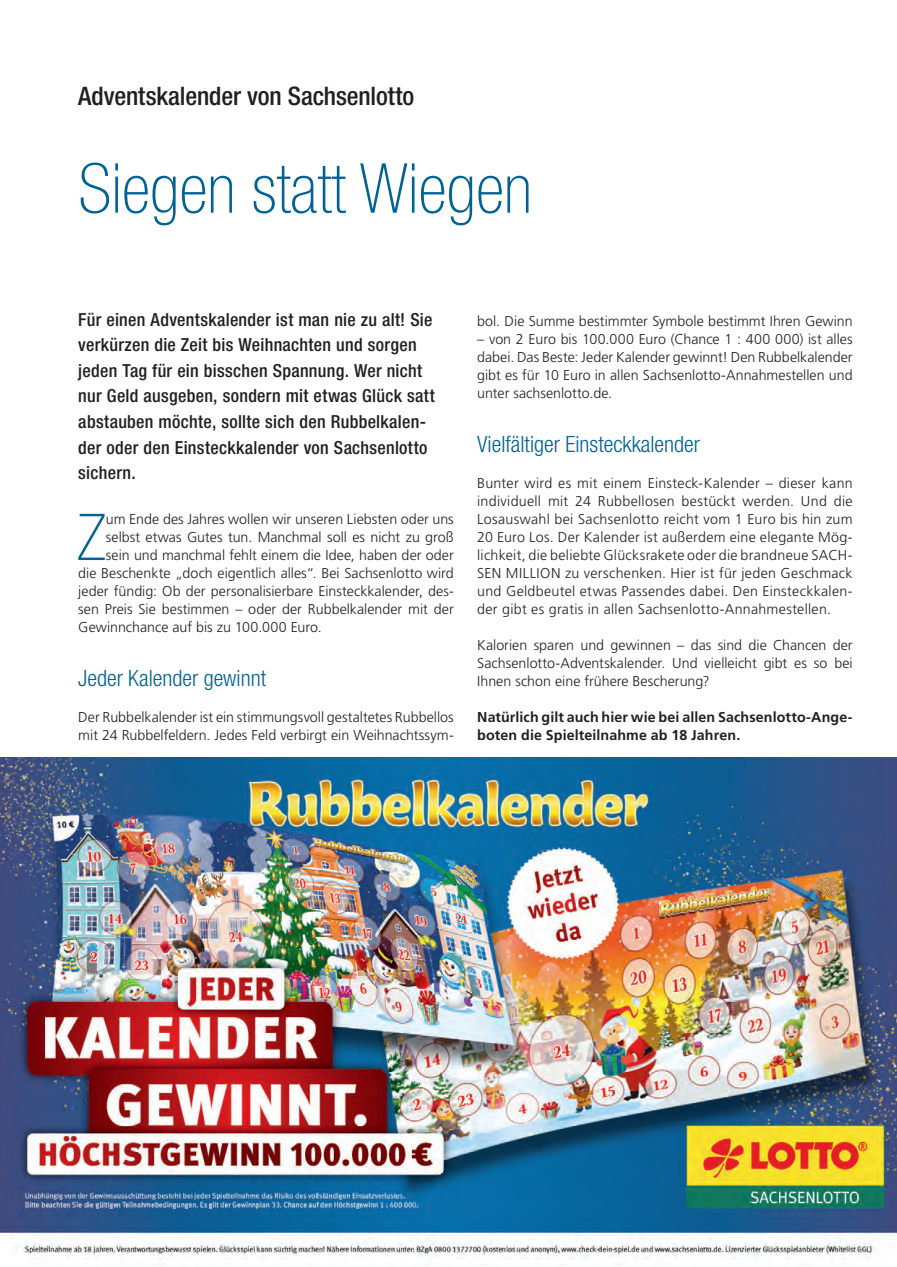
<style>
.page{position:relative;width:897px;height:1267px;background:#fff}
.page>*{position:absolute;margin:0;border:0;box-sizing:border-box;transform-origin:0 0}
.Headline_46pt__Standard{font:100 condensed 69px "Helvetica Neue LT Std";color:#006295}
.Fließtext__Initial{font:100 condensed 64.65px "Helvetica Neue LT Std";color:#006295}
.Dachzeile__Standard{font:500 condensed 25.5px "Helvetica Neue LT Std";letter-spacing:-.005em;color:#231f20}
.Zwischenüberschrift{font:300 condensed 22.5px "Helvetica Neue LT Std";color:#006295}
.Anlauf{font:500 condensed 18px/25.5px "Helvetica Neue LT Std";letter-spacing:.015em;color:#231f20}
.Fließtext{font:300 14.25px/18px "Frutiger LT Std";color:#231f20;text-align:justify}
.Fließtext__Initial-2{font:300 14.25px "Frutiger LT Std";color:#231f20}
.Fließtext-2{font:700 14.25px/18px "Frutiger LT Std";letter-spacing:.01em;color:#231f20}
</style>
<div class="page">
<img style="left:0;top:758px;width:896px;height:507px">
<p class="Dachzeile__Standard" style="left:78px;top:81px;width:337px">Adventskalender von Sachsenlotto</p>
<p class="Headline_46pt__Standard" style="left:78px;top:150px;width:455px">Siegen statt Wiegen</p>
<p class="Anlauf" style="left:78px;top:306px;width:358px">Für einen Adventskalender ist man nie zu alt! Sie verkürzen die Zeit bis Weihnachten und sorgen jeden Tag für ein bisschen Spannung. Wer nicht nur Geld ausgeben, sondern mit etwas Glück satt abstauben möchte, sollte sich den Rubbelkalen&shy;der oder den Einsteckkalender von Sachsenlotto sichern.</p>
<p class="Fließtext__Initial" style="left:77px;top:501px;width:30px">Z</p>
<p class="Fließtext__Initial-2" style="left:106px;top:511px;width:349px">um Ende des Jahres wollen wir unseren Liebsten oder uns</p>
<p class="Fließtext__Initial-2" style="left:106px;top:529px;width:349px">selbst etwas Gutes tun. Manchmal soll es nicht zu groß</p>
<p class="Fließtext__Initial-2" style="left:106px;top:547px;width:349px">sein und manchmal fehlt einem die Idee, haben der oder</p>
<p class="Fließtext__Initial-2" style="left:78px;top:565px;width:377px">die Beschenkte „doch eigentlich alles“. Bei Sachsenlotto wird</p>
<p class="Fließtext__Initial-2" style="left:78px;top:583px;width:377px">jeder fündig: Ob der personalisierbare Einsteckkalender, des-</p>
<p class="Fließtext__Initial-2" style="left:78px;top:601px;width:377px">sen Preis Sie bestimmen – oder der Rubbelkalender mit der</p>
<p class="Fließtext__Initial-2" style="left:78px;top:619px;width:245px">Gewinnchance auf bis zu 100.000 Euro.</p>
<p class="Zwischenüberschrift" style="left:78px;top:665px;width:189px">Jeder Kalender gewinnt</p>
<p class="Fließtext" style="left:78px;top:708px;width:377px">Der Rubbelkalender ist ein stimmungsvoll gestaltetes Rubbellos mit 24 Rubbelfeldern. Jedes Feld verbirgt ein Weihnachtssym-</p>
<p class="Fließtext" style="left:477px;top:312px;width:377px">bol. Die Summe bestimmter Symbole bestimmt Ihren Gewinn</p>
<p class="Fließtext" style="left:477px;top:330px;width:377px">– von 2 Euro bis 100.000 Euro (Chance 1 : 400 000) ist alles dabei. Das Beste: Jeder Kalender gewinnt! Den Rubbelkalender gibt es für 10 Euro in allen Sachsenlotto-Annahmestellen und unter sachsenlotto.de.</p>
<p class="Zwischenüberschrift" style="left:477px;top:431px;width:224px">Vielfältiger Einsteckkalender</p>
<p class="Fließtext" style="left:477px;top:474px;width:377px">Bunter wird es mit einem Einsteck-Kalender – dieser kann individuell mit 24 Rubbellosen bestückt werden. Und die Losauswahl bei Sachsenlotto reicht vom 1 Euro bis hin zum 20 Euro Los. Der Kalender ist außerdem eine elegante Mög&shy;lichkeit, die beliebte Glücksrakete oder die brandneue SACH-SEN MILLION zu verschenken. Hier ist für jeden Geschmack und Geldbeutel etwas Passendes dabei. Den Einsteckkalen&shy;der gibt es gratis in allen Sachsenlotto-Annahmestellen.</p>
<p class="Fließtext" style="left:477px;top:636px;width:377px">Kalorien sparen und gewinnen – das sind die Chancen der Sachsenlotto-Adventskalender. Und vielleicht gibt es so bei Ihnen schon eine frühere Bescherung?</p>
<p class="Fließtext-2" style="left:477px;top:708px;width:377px">Natürlich gilt auch hier wie bei allen Sachsenlotto-Ange&shy;boten die Spielteilnahme ab 18 Jahren.</p>
</div>
